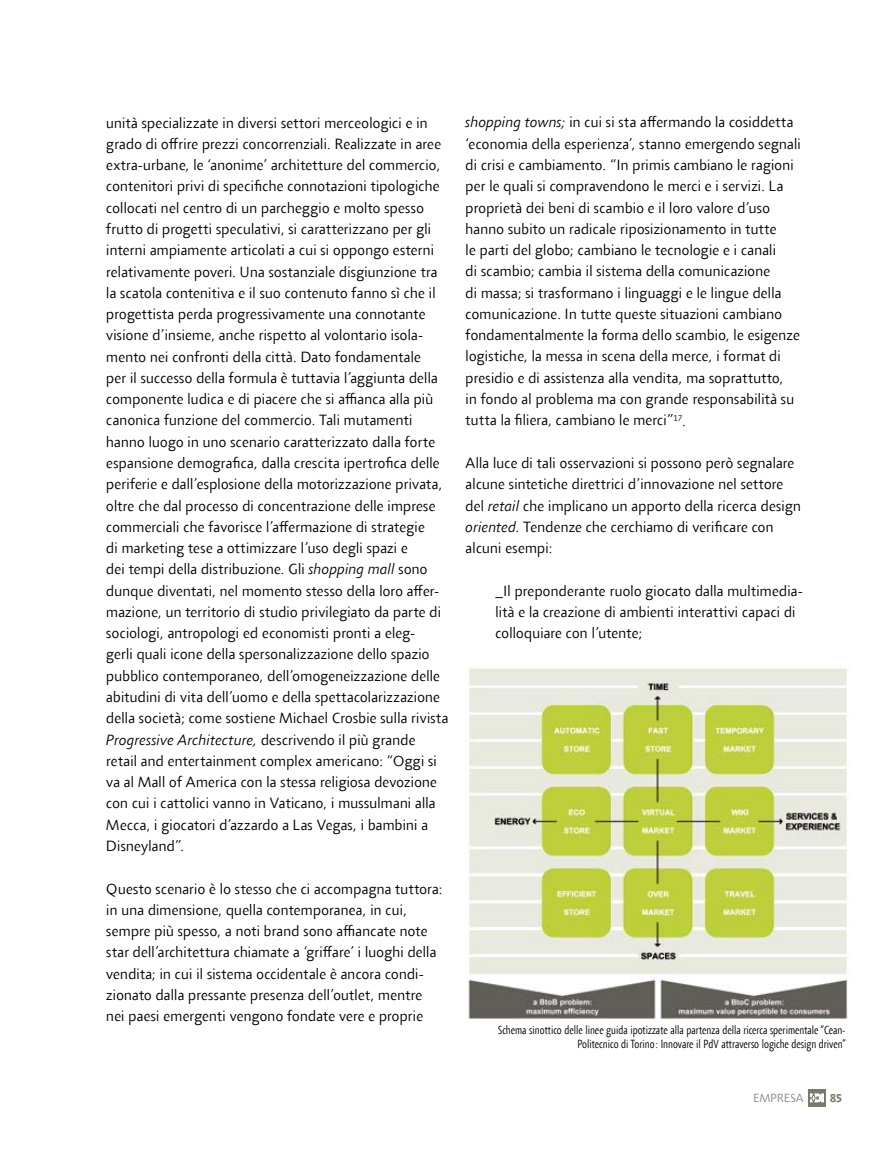
<style>
.page{position:relative;width:893px;height:1149px;background:#fff}
.page>*{position:absolute;margin:0;border:0;box-sizing:border-box;transform-origin:0 0}
.t1{font:300 15px/21.3px "Agilita Com";letter-spacing:.005em;color:#000}
.t2{font:300 condensed 12px/14.4px "Agilita Com";color:#000;text-align:right}
.t3{font:300 12px "Agilita Com";color:#87888a}
.t4{font:700 12px "Agilita Com";color:#7b7a68}
.s1{font-style:italic}
</style>
<div class="page">
<svg style="left:808px;top:1089px;width:18px;height:17px"></svg>
<svg style="left:810px;top:1093px;width:13px;height:8px"></svg>
<img style="left:468px;top:668px;width:380px;height:351px">
<p class="t1" style="left:106px;top:112px;width:344px">unità specializzate in diversi settori merceologici e in grado di offrire prezzi concorrenziali. Realizzate in aree extra-urbane, le ‘anonime’ architetture del commercio, contenitori privi di specifiche connotazioni tipologiche collocati nel centro di un parcheggio e molto spesso frutto di progetti speculativi, si caratterizzano per gli interni ampiamente articolati a cui si oppongo esterni relativamente poveri. Una sostanziale disgiunzione tra la scatola contenitiva e il suo contenuto fanno sì che il progettista perda progressivamente una connotante visione d’insieme, anche rispetto al volontario isola&shy;mento nei confronti della città. Dato fondamentale<br>per il successo della formula è tuttavia l’aggiunta della componente ludica e di piacere che si affianca alla più canonica funzione del commercio. Tali mutamenti hanno luogo in uno scenario caratterizzato dalla forte espansione demografica, dalla crescita ipertrofica delle periferie e dall’esplosione della motorizzazione privata, oltre che dal processo di concentrazione delle imprese commerciali che favorisce l’affermazione di strategie<br>di marketing tese a ottimizzare l’uso degli spazi e<br>dei tempi della distribuzione. Gli <span class="s1">shopping mall</span> sono dunque diventati, nel momento stesso della loro affer&shy;mazione, un territorio di studio privilegiato da parte di sociologi, antropologi ed economisti pronti a eleg-<br>gerli quali icone della spersonalizzazione dello spazio pubblico contemporaneo, dell’omogeneizzazione delle abitudini di vita dell’uomo e della spettacolarizzazione della società; come sostiene Michael Crosbie sulla rivista <span class="s1">Progressive Architecture,</span> descrivendo il più grande retail and entertainment complex americano: “Oggi si va al Mall of America con la stessa religiosa devozione con cui i cattolici vanno in Vaticano, i mussulmani alla Mecca, i giocatori d’azzardo a Las Vegas, i bambini a Disneyland”.</p>
<p class="t1" style="left:106px;top:877px;width:338px">Questo scenario è lo stesso che ci accompagna tuttora: in una dimensione, quella contemporanea, in cui, sempre più spesso, a noti brand sono affiancate note star dell’architettura chiamate a ‘griffare’ i luoghi della vendita; in cui il sistema occidentale è ancora condi&shy;zionato dalla pressante presenza dell’outlet, mentre nei paesi emergenti vengono fondate vere e proprie</p>
<p class="t1" style="left:466px;top:112px;width:337px"><span class="s1">shopping towns;</span> in cui si sta affermando la cosiddetta ‘economia della esperienza’, stanno emergendo segnali di crisi e cambiamento. “In primis cambiano le ragioni per le quali si compravendono le merci e i servizi. La proprietà dei beni di scambio e il loro valore d’uso hanno subito un radicale riposizionamento in tutte<br>le parti del globo; cambiano le tecnologie e i canali<br>di scambio; cambia il sistema della comunicazione<br>di massa; si trasformano i linguaggi e le lingue della comunicazione. In tutte queste situazioni cambiano fondamentalmente la forma dello scambio, le esigenze logistiche, la messa in scena della merce, i format di presidio e di assistenza alla vendita, ma soprattutto,<br>in fondo al problema ma con grande responsabilità su tutta la filiera, cambiano le merci”<sup>17</sup>.</p>
<p class="t1" style="left:466px;top:452px;width:337px">Alla luce di tali osservazioni si possono però segnalare alcune sintetiche direttrici d’innovazione nel settore del <span class="s1">retail</span> che implicano un apporto della ricerca design <span class="s1">oriented</span>. Tendenze che cerchiamo di verificare con alcuni esempi:</p>
<p class="t1" style="left:495px;top:579px;width:309px">_Il preponderante ruolo giocato dalla multimedia&shy;lità e la creazione di ambienti interattivi capaci di colloquiare con l’utente;</p>
<p class="t2" style="left:498px;top:1022px;width:350px">Schema sinottico delle linee guida ipotizzate alla partenza della ricerca sperimentale “Cean-<br>Politecnico di Torino: Innovare il PdV attraverso logiche design driven”</p>
<p class="t3" style="left:753px;top:1089px;width:52px">EMPRESA</p>
<p class="t4" style="left:830px;top:1088px;width:13px">85</p>
</div>
